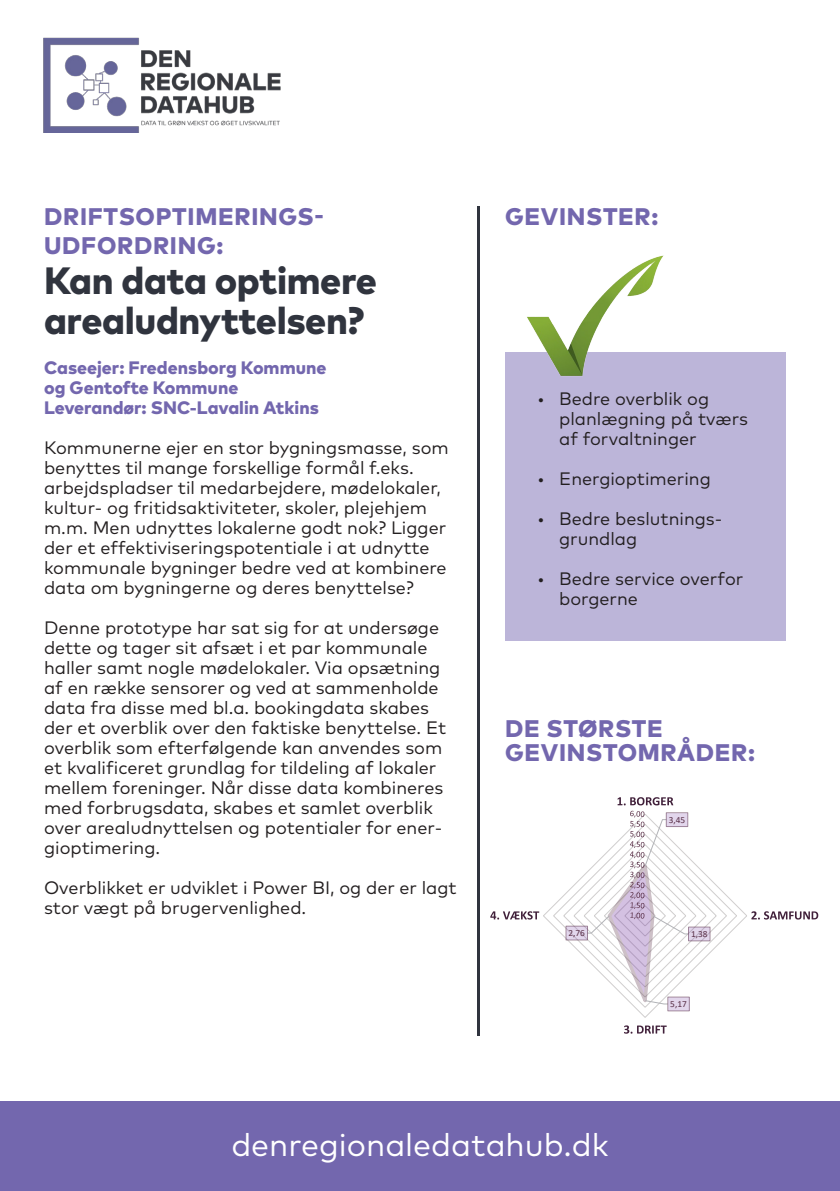
<style>
.page{position:relative;width:840px;height:1191px;background:#fff}
.page>*{position:absolute;margin:0;border:0;box-sizing:border-box;transform-origin:0 0}
.t1{font:800 38px/40px "Mark Pro";letter-spacing:-.01em;color:#30343e}
.t2{font:32px "Mark Pro";color:#fff}
.t3{font:800 24px "Mark Pro";letter-spacing:.03em;color:#7367ae}
.t4{font:18px/20px "Mark Pro";color:#231f20}
.t5{font:800 18px "Mark Pro";color:#7367ae}
.t6{font:9.4px "Calibri";letter-spacing:.005em;color:#582e46}
</style>
<div class="page">
<div style="left:505px;top:352px;width:280px;height:289px;background:#bcb5d9"></div>
<img style="left:44px;top:38px;width:237px;height:95px">
<hr style="left:476px;top:206px;width:3px;height:829px;background:#30343e">
<div style="left:0;top:1101px;width:839px;height:90px;background:#7367ae"></div>
<img style="left:527px;top:255px;width:137px;height:121px">
<svg style="left:543px;top:813px;width:204px;height:205px"></svg>
<div style="left:688px;top:927px;width:21px;height:14px;background:#7030a0;opacity:.2"></div>
<div style="left:565px;top:926px;width:22px;height:14px;background:#7030a0;opacity:.2"></div>
<svg style="left:586px;top:797px;width:102px;height:217px"></svg>
<svg style="left:751px;top:911px;width:66px;height:8px"></svg>
<svg style="left:624px;top:1025px;width:42px;height:8px"></svg>
<svg style="left:490px;top:911px;width:49px;height:8px"></svg>
<p class="t3" style="left:44px;top:198px;width:281px">DRIFTSOPTIMERINGS-</p>
<p class="t3" style="left:44px;top:227px;width:181px">UDFORDRING:</p>
<p class="t1" style="left:44px;top:257px;width:334px">Kan data optimere arealudnyttelsen?</p>
<p class="t5" style="left:44px;top:353px;width:284px">Caseejer: Fredensborg Kommune</p>
<p class="t5" style="left:44px;top:373px;width:196px">og Gentofte Kommune</p>
<p class="t5" style="left:44px;top:393px;width:276px">Leverandør: SNC-Lavalin Atkins</p>
<p class="t4" style="left:44px;top:436px;width:406px">Kommunerne ejer en stor bygningsmasse, som benyttes til mange forskellige formål f.eks. arbejdspladser til medarbejdere, mødelokaler, kultur- og fritidsaktiviteter, skoler, plejehjem m.m. Men udnyttes lokalerne godt nok? Ligger der et effektiviseringspotentiale i at udnytte kommunale bygninger bedre ved at kombinere data om bygningerne og deres benyttelse?</p>
<p class="t4" style="left:44px;top:616px;width:403px">Denne prototype har sat sig for at undersøge dette og tager sit afsæt i et par kommunale haller samt nogle mødelokaler. Via opsætning af en række sensorer og ved at sammenholde data fra disse med bl.a. bookingdata skabes der et overblik over den faktiske benyttelse. Et overblik som efterfølgende kan anvendes som et kvalificeret grundlag for tildeling af lokaler mellem foreninger. Når disse data kombineres med forbrugsdata, skabes et samlet overblik over arealudnyttelsen og potentialer for ener&shy;gioptimering.</p>
<p class="t4" style="left:44px;top:876px;width:414px">Overblikket er udviklet i Power BI, og der er lagt stor vægt på brugervenlighed.</p>
<p class="t3" style="left:505px;top:198px;width:155px">GEVINSTER:</p>
<p class="t4" style="left:537px;top:387px;width:173px">• Bedre overblik og</p>
<p class="t4" style="left:559px;top:407px;width:190px">planlægning på tværs</p>
<p class="t4" style="left:559px;top:427px;width:139px">af forvaltninger</p>
<p class="t4" style="left:537px;top:467px;width:175px">• Energioptimering</p>
<p class="t4" style="left:537px;top:507px;width:187px">• Bedre beslutnings-</p>
<p class="t4" style="left:559px;top:527px;width:80px">grundlag</p>
<p class="t4" style="left:537px;top:567px;width:207px">• Bedre service overfor</p>
<p class="t4" style="left:559px;top:587px;width:80px">borgerne</p>
<p class="t3" style="left:505px;top:710px;width:159px">DE STØRSTE</p>
<p class="t3" style="left:505px;top:734px;width:251px">GEVINSTOMRÅDER:</p>
<p class="t6" style="left:568px;top:926px;width:18px">2,76</p>
<p class="t6" style="left:668px;top:813px;width:18px">3,45</p>
<p class="t6" style="left:690px;top:927px;width:18px">1,38</p>
<p class="t6" style="left:670px;top:997px;width:18px">5,17</p>
<p class="t2" style="left:231px;top:1120px;width:378px">denregionaledatahub.dk</p>
</div>
